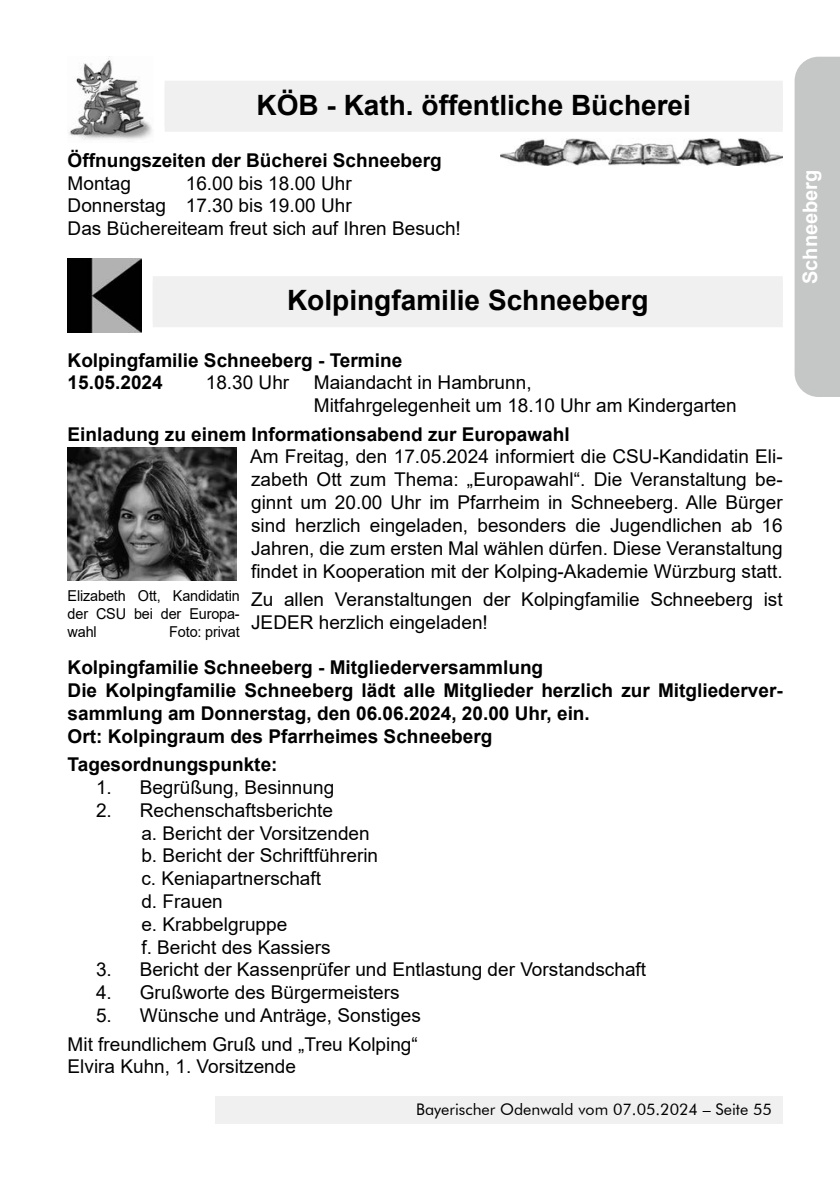
<style>
.page{position:relative;width:840px;height:1191px;background:#fff}
.page>*{position:absolute;margin:0;border:0;box-sizing:border-box;transform-origin:0 0}
.t1{font:700 28px "Arial";color:#000}
.t2{font:700 20px "Arial";color:#fff}
.t3{font:19px/22.8px "Arial";color:#000}
.t4{font:700 19px/22.8px "Arial";color:#000}
.t5{font:16px "Futura BT";color:#000}
.t6{font:15px/18px "Arial";letter-spacing:-.01em;color:#000;text-align:justify;scale:.96 1}
</style>
<div class="page">
<div style="left:215px;top:1097px;width:567px;height:27px;background:#f0f0f0"></div>
<div style="left:165px;top:86px;width:617px;height:46px;background:#f0f0f0"></div>
<div style="left:165px;top:81px;width:617px;height:46px;background:#f0f0f0"></div>
<img style="left:69px;top:58px;width:83px;height:82px">
<img style="left:500px;top:139px;width:282px;height:26px">
<div style="left:153px;top:281px;width:629px;height:46px;background:#f0f0f0"></div>
<div style="left:153px;top:276px;width:629px;height:46px;background:#f0f0f0"></div>
<img style="left:68px;top:258px;width:73px;height:74px">
<img style="left:68px;top:448px;width:168px;height:132px">
<svg style="left:794px;top:57px;width:45px;height:340px;background:#c8c9c9"></svg>
<h1 class="t1" style="left:256px;top:85px;width:436px">KÖB - Kath. öffentliche Bücherei</h1>
<p class="t4" style="left:68px;top:149px;width:375px">Öffnungszeiten der Bücherei Schneeberg</p>
<p class="t3" style="left:68px;top:171px;width:65px">Montag</p>
<p class="t3" style="left:68px;top:171px;width:394px;text-indent:118px">16.00 bis 18.00 Uhr<br>Donnerstag 17.30 bis 19.00 Uhr<br>Das Büchereiteam freut sich auf Ihren Besuch!</p>
<h1 class="t1" style="left:287px;top:281px;width:362px">Kolpingfamilie Schneeberg</h1>
<p class="t4" style="left:68px;top:349px;width:336px">Kolpingfamilie Schneeberg - Termine<br>15.05.2024</p>
<p class="t3" style="left:206px;top:371px;width:85px">18.30 Uhr</p>
<p class="t3" style="left:314px;top:371px;width:424px">Maiandacht in Hambrunn,<br>Mitfahrgelegenheit um 18.10 Uhr am Kindergarten</p>
<p class="t4" style="left:68px;top:423px;width:503px">Einladung zu einem Informationsabend zur Europawahl</p>
<p class="t3" style="left:250px;top:445px;width:534px;text-align:justify">Am Freitag, den 17.05.2024 informiert die CSU-Kandidatin Eli&shy;zabeth Ott zum Thema: „Europawahl“. Die Veranstaltung be&shy;ginnt um 20.00 Uhr im Pfarrheim in Schneeberg. Alle Bürger sind herzlich eingeladen, besonders die Jugendlichen ab 16<br>Jahren, die zum ersten Mal wählen dürfen. Diese Veranstaltung findet in Kooperation mit der Kolping-Akademie Würzburg statt.</p>
<p class="t3" style="left:251px;top:588px;width:533px">Zu allen Veranstaltungen der Kolpingfamilie Schneeberg ist<br>JEDER herzlich eingeladen!</p>
<p class="t4" style="left:68px;top:656px;width:716px">Kolpingfamilie Schneeberg - Mitgliederversammlung<br>Die Kolpingfamilie Schneeberg lädt alle Mitglieder herzlich zur Mitgliederver&shy;sammlung am Donnerstag, den 06.06.2024, 20.00 Uhr, ein.<br>Ort: Kolpingraum des Pfarrheimes Schneeberg</p>
<p class="t4" style="left:68px;top:753px;width:211px">Tagesordnungspunkte:</p>
<p class="t3" style="left:96px;top:776px;width:240px">1. Begrüßung, Besinnung</p>
<p class="t3" style="left:141px;top:798px;width:238px;text-indent:-45px">2. Rechenschaftsberichte<br>a. Bericht der Vorsitzenden b. Bericht der Schriftführerin c. Keniapartnerschaft<br>d. Frauen<br>e. Krabbelgruppe<br>f. Bericht des Kassiers</p>
<p class="t3" style="left:96px;top:958px;width:551px">3. Bericht der Kassenprüfer und Entlastung der Vorstandschaft</p>
<p class="t3" style="left:96px;top:981px;width:305px">4. Grußworte des Bürgermeisters</p>
<p class="t3" style="left:68px;top:1001px;width:354px;line-height:28.4px;text-align:right">5. Wünsche und Anträge, Sonstiges<br>Mit freundlichem Gruß und „Treu Kolping“</p>
<p class="t3" style="left:68px;top:1055px;width:230px">Elvira Kuhn, 1. Vorsitzende</p>
<p class="t6" style="left:68px;top:587px;width:181px">Elizabeth Ott, Kandidatin der CSU bei der Europa&shy;wahl</p>
<p class="t6" style="left:169px;top:623px;width:75px">Foto: privat</p>
<p class="t5" style="left:416px;top:1099px;width:357px">Bayerischer Odenwald vom 07.05.2024 – Seite 55</p>
<p class="t2" style="left:795px;top:284px;width:116px;rotate:-90deg">Schneeberg</p>
</div>
